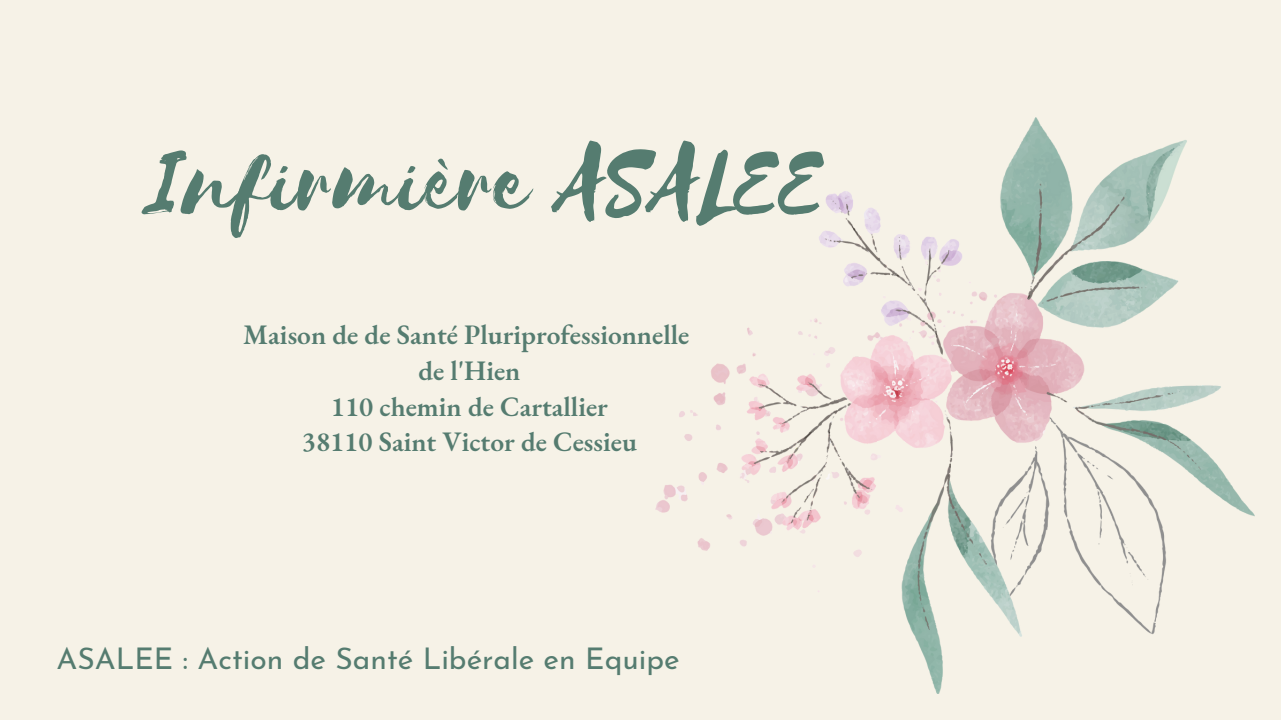
<style>
.page{position:relative;width:1281px;height:720px;background:#f6f2e7}
.page>*{position:absolute;margin:0;border:0;box-sizing:border-box;transform-origin:0 0}
.t1{font:106.25px "Selima";color:#557c70}
.t2{font:29.88px "Josefin Sans";color:#557c70}
.t3{font:600 27.5px/35.6px "EB Garamond";color:#557c70;text-align:center}
</style>
<div class="page">
<img style="left:656px;top:118px;width:598px;height:576px">
<h1 class="t1" style="left:150px;top:125px;width:677px">Infirmière ASALEE</h1>
<p class="t3" style="left:243px;top:317px;width:448px">Maison de de Santé Pluriprofessionnelle de l'Hien<br>110 chemin de Cartallier<br>38110 Saint Victor de Cessieu</p>
<p class="t2" style="left:56px;top:647px;width:625px">ASALEE : Action de Santé Libérale en Equipe</p>
</div>
